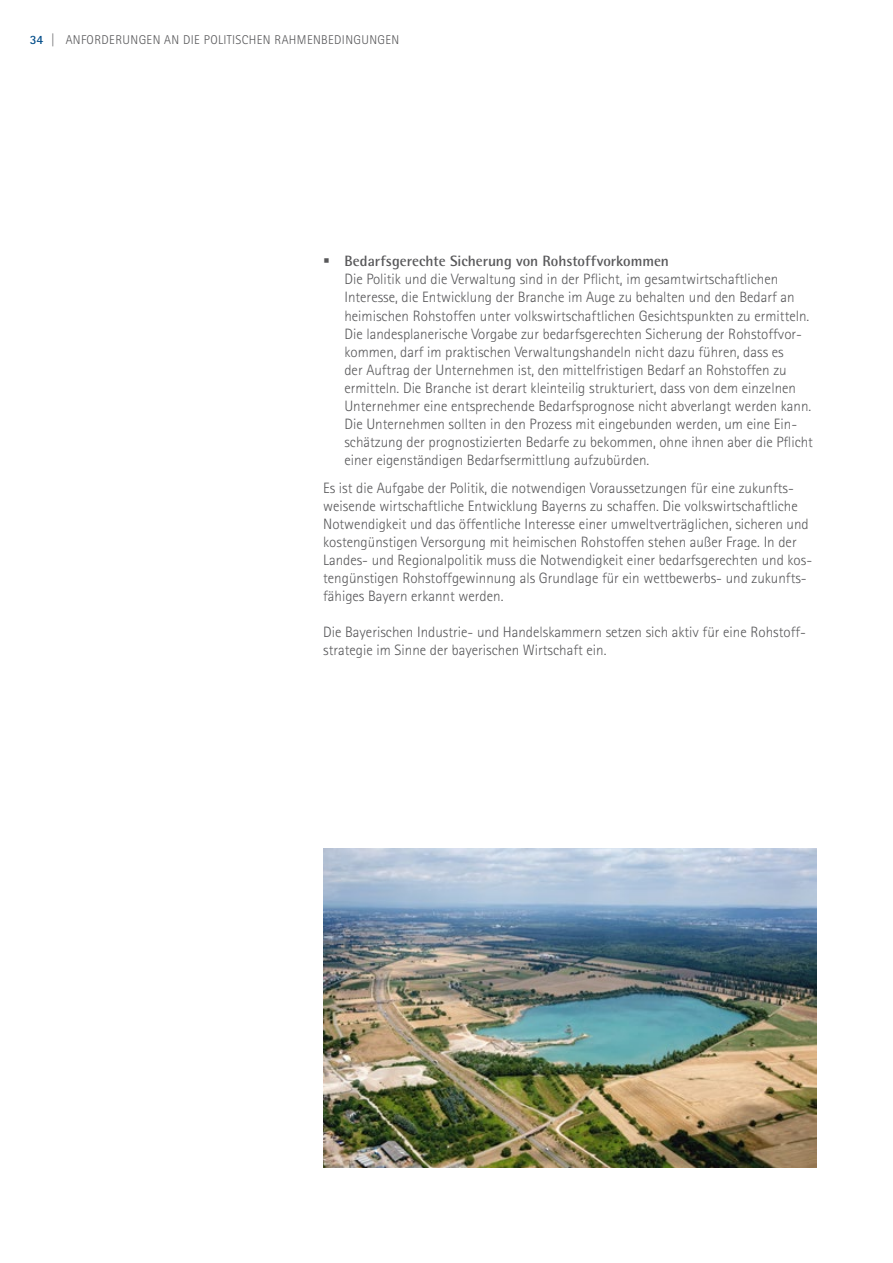
<style>
.page{position:relative;width:893px;height:1263px;background:#fff}
.page>*{position:absolute;margin:0;border:0;box-sizing:border-box;transform-origin:0 0}
.t1{font:300 15px/18px "Agfa Rotis Sans Serif";color:#58585a}
.t2{font:700 15px "Agfa Rotis Semisans";color:#58585a}
.t3{font:300 12.75px "Agfa Rotis Sans Serif";letter-spacing:.03em;color:#58585a}
.s1{font-weight:700;color:#004c89}
</style>
<div class="page">
<img style="left:323px;top:848px;width:493px;height:319px">
<p class="t3" style="left:30px;top:32px;width:371px"><span class="s1">34</span> | ANFORDERUNGEN AN DIE POLITISCHEN RAHMENBEDINGUNGEN</p>
<p class="t2" style="left:323px;top:252px;width:347px">▪ Bedarfsgerechte Sicherung von Rohstoffvorkommen</p>
<p class="t1" style="left:344px;top:270px;width:470px">Die Politik und die Verwaltung sind in der Pflicht, im gesamtwirtschaftlichen Interesse, die Entwicklung der Branche im Auge zu behalten und den Bedarf an heimischen Rohstoffen unter volkswirtschaftlichen Gesichtspunkten zu ermitteln.<br>Die landesplanerische Vorgabe zur bedarfsgerechten Sicherung der Rohstoffvor&shy;kommen, darf im praktischen Verwaltungshandeln nicht dazu führen, dass es<br>der Auftrag der Unternehmen ist, den mittelfristigen Bedarf an Rohstoffen zu ermitteln. Die Branche ist derart kleinteilig strukturiert, dass von dem einzelnen Unternehmer eine entsprechende Bedarfsprognose nicht abverlangt werden kann.<br>Die Unternehmen sollten in den Prozess mit eingebunden werden, um eine Ein&shy;schätzung der prognostizierten Bedarfe zu bekommen, ohne ihnen aber die Pflicht einer eigenständigen Bedarfsermittlung aufzubürden.</p>
<p class="t1" style="left:323px;top:479px;width:491px">Es ist die Aufgabe der Politik, die notwendigen Voraussetzungen für eine zukunfts&shy;weisende wirtschaftliche Entwicklung Bayerns zu schaffen. Die volkswirtschaftliche Notwendigkeit und das öffentliche Interesse einer umweltverträglichen, sicheren und kostengünstigen Versorgung mit heimischen Rohstoffen stehen außer Frage. In der Landes- und Regionalpolitik muss die Notwendigkeit einer bedarfsgerechten und kos&shy;tengünstigen Rohstoffgewinnung als Grundlage für ein wettbewerbs- und zukunfts&shy;fähiges Bayern erkannt werden.</p>
<p class="t1" style="left:323px;top:623px;width:484px">Die Bayerischen Industrie- und Handelskammern setzen sich aktiv für eine Rohstoff&shy;strategie im Sinne der bayerischen Wirtschaft ein.</p>
</div>
